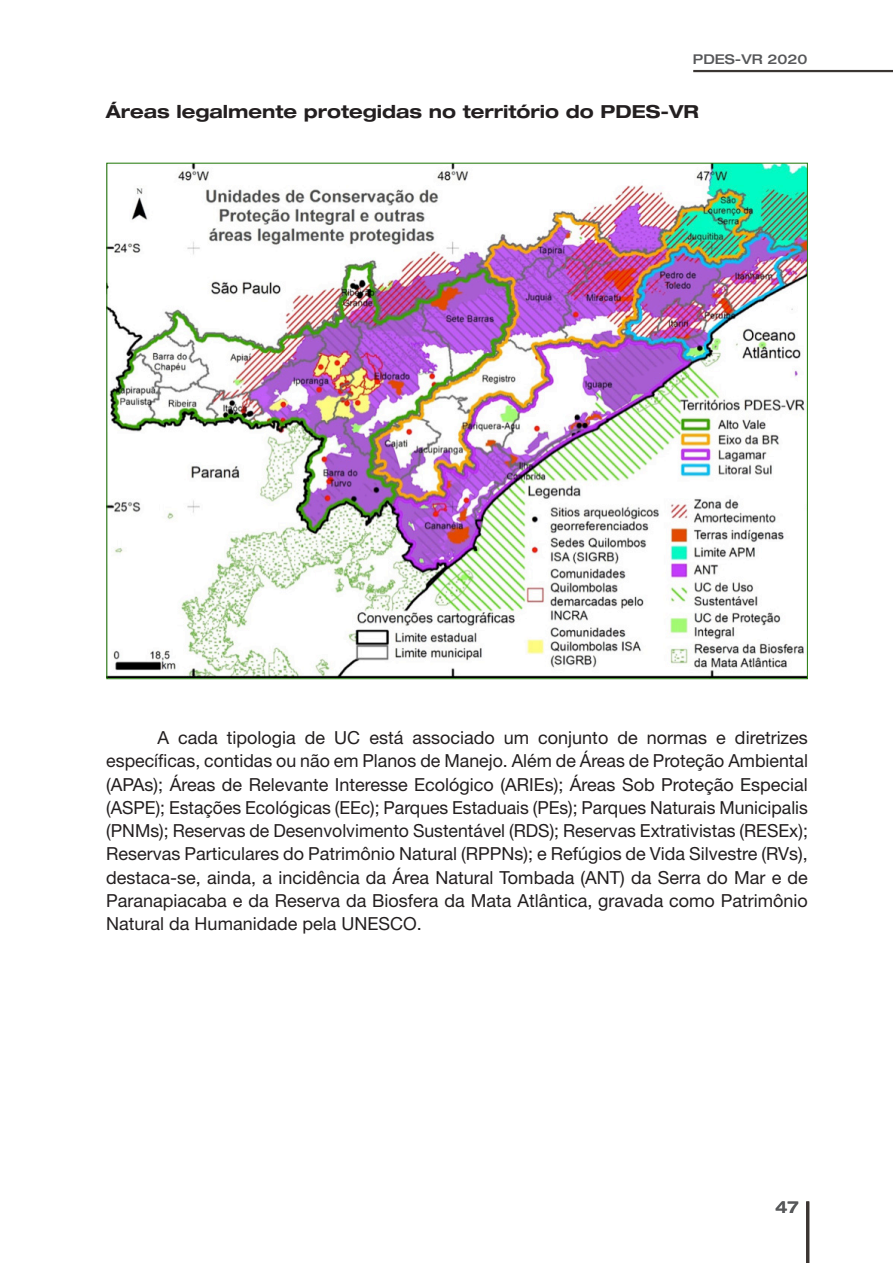
<style>
.page{position:relative;width:893px;height:1263px;background:#fff}
.page>*{position:absolute;margin:0;border:0;box-sizing:border-box;transform-origin:0 0}
.Texto_corrido{font:18px/23.2px "Helvetica Neue LT Std";color:#231f20;text-align:justify}
.novo_titulo_pagina_B{font:700 expanded 18px "Helvetica Neue LT Std";color:#231f20}
.t1{font:500 expanded 16.5px "Helvetica Neue LT Std";color:#57585a}
.t2{font:500 expanded 13.5px "Helvetica Neue LT Std";color:#57585a}
</style>
<div class="page">
<hr style="left:693px;top:70px;width:200px;height:2px;background:#3b3532">
<hr style="left:806px;top:1201px;width:3px;height:62px;background:#3b3532">
<img style="left:108px;top:165px;width:698px;height:512px">
<p class="t2" style="left:693px;top:51px;width:116px">PDES-VR 2020</p>
<p class="novo_titulo_pagina_B" style="left:106px;top:100px;width:594px">Áreas legalmente protegidas no território do PDES-VR</p>
<p class="Texto_corrido" style="left:106px;top:726px;width:703px;text-indent:51px">A cada tipologia de UC está associado um conjunto de normas e diretrizes específicas, contidas ou não em Planos de Manejo. Além de Áreas de Proteção Ambiental (APAs); Áreas de Relevante Interesse Ecológico (ARIEs); Áreas Sob Proteção Especial (ASPE); Estações Ecológicas (EEc); Parques Estaduais (PEs); Parques Naturais Municipalis (PNMs); Reservas de Desenvolvimento Sustentável (RDS); Reservas Extrativistas (RESEx); Reservas Particulares do Patrimônio Natural (RPPNs); e Refúgios de Vida Silvestre (RVs), destaca-se, ainda, a incidência da Área Natural Tombada (ANT) da Serra do Mar e de Paranapiacaba e da Reserva da Biosfera da Mata Atlântica, gravada como Patrimônio Natural da Humanidade pela UNESCO.</p>
<p class="t1" style="left:775px;top:1197px;width:25px">47</p>
</div>
